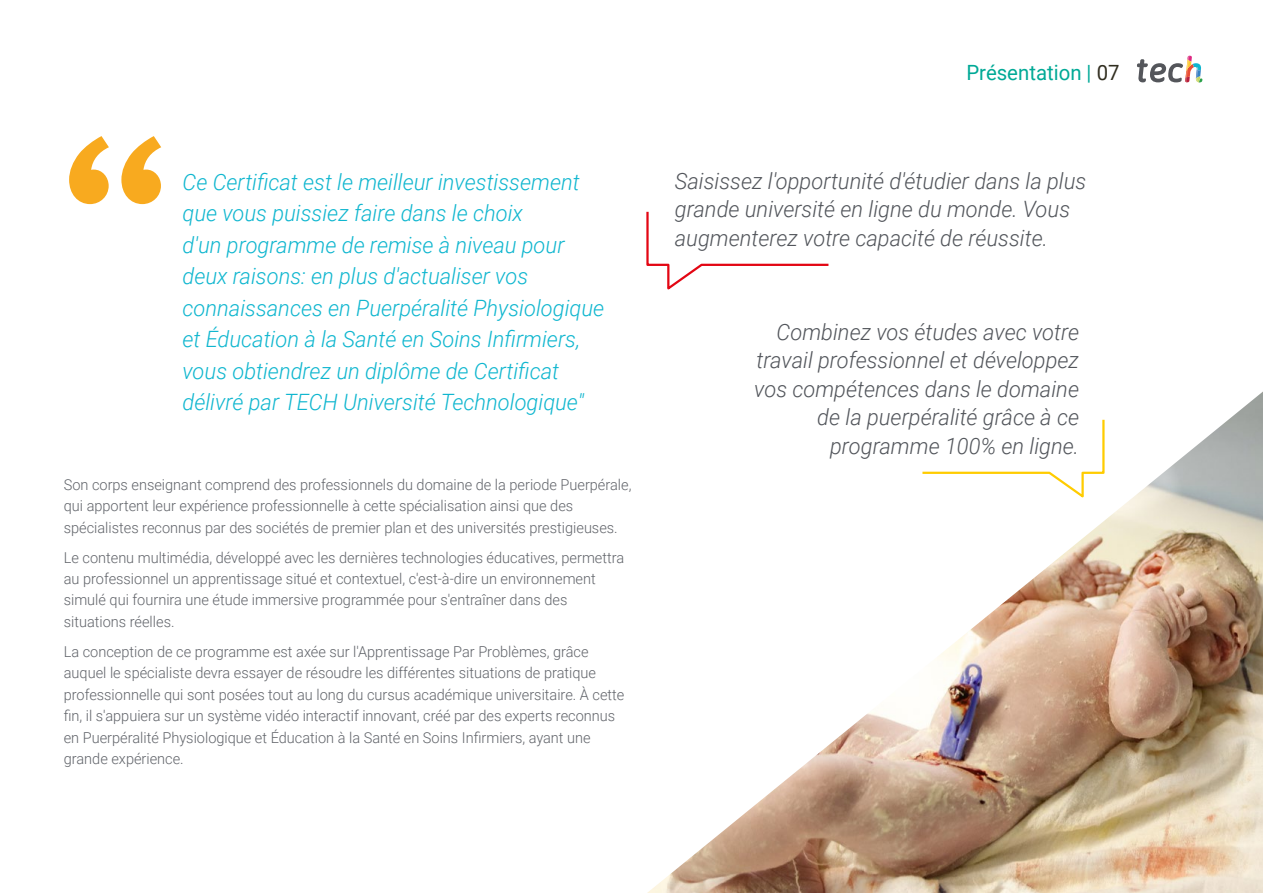
<style>
.page{position:relative;width:1263px;height:893px;background:#fff}
.page>*{position:absolute;margin:0;border:0;box-sizing:border-box;transform-origin:0 0}
.t1{font:italic 300 22.5px/31.5px "Roboto";color:#0fb6cf}
.t2{font:italic 300 22.5px/28.5px "Roboto";color:#52555b}
.t3{font:21px "Roboto";color:#00a996}
.t4{font:300 15px/21.5px "Roboto";color:#61646a}
.s1{color:#00a997}
.s2{color:#312e20}
</style>
<div class="page">
<img style="left:647px;top:391px;width:616px;height:502px">
<svg style="left:69px;top:136px;width:92px;height:68px"></svg>
<svg style="left:646px;top:211px;width:183px;height:79px"></svg>
<svg style="left:920px;top:417px;width:186px;height:84px"></svg>
<svg style="left:1137px;top:56px;width:65px;height:27px"></svg>
<h2 class="t3" style="left:966px;top:57px;width:155px">Présentation <span class="s1">|</span> <span class="s2">07</span></h2>
<p class="t1" style="left:182px;top:165px;width:423px">Ce Certificat est le meilleur investissement que vous puissiez faire dans le choix<br>d'un programme de remise à niveau pour deux raisons: en plus d'actualiser vos connaissances en Puerpéralité Physiologique et Éducation à la Santé en Soins Infirmiers, vous obtiendrez un diplôme de Certificat délivré par TECH Université Technologique"</p>
<h1 class="t2" style="left:675px;top:166px;width:413px">Saisissez l'opportunité d'étudier dans la plus grande université en ligne du monde. Vous augmenterez votre capacité de réussite.</h1>
<h1 class="t2" style="left:754px;top:316px;width:326px;text-align:right">Combinez vos études avec votre travail professionnel et développez vos compétences dans le domaine de la puerpéralité grâce à ce programme 100% en ligne.</h1>
<p class="t4" style="left:64px;top:473px;width:569px">Son corps enseignant comprend des professionnels du domaine de la periode Puerpérale, qui apportent leur expérience professionnelle à cette spécialisation ainsi que des spécialistes reconnus par des sociétés de premier plan et des universités prestigieuses.</p>
<p class="t4" style="left:64px;top:546px;width:562px">Le contenu multimédia, développé avec les dernières technologies éducatives, permettra au professionnel un apprentissage situé et contextuel, c'est-à-dire un environnement simulé qui fournira une étude immersive programmée pour s'entraîner dans des situations réelles.</p>
<p class="t4" style="left:64px;top:640px;width:562px">La conception de ce programme est axée sur l'Apprentissage Par Problèmes, grâce auquel le spécialiste devra essayer de résoudre les différentes situations de pratique professionnelle qui sont posées tout au long du cursus académique universitaire. À cette fin, il s'appuiera sur un système vidéo interactif innovant, créé par des experts reconnus en Puerpéralité Physiologique et Éducation à la Santé en Soins Infirmiers, ayant une grande expérience.</p>
</div>
